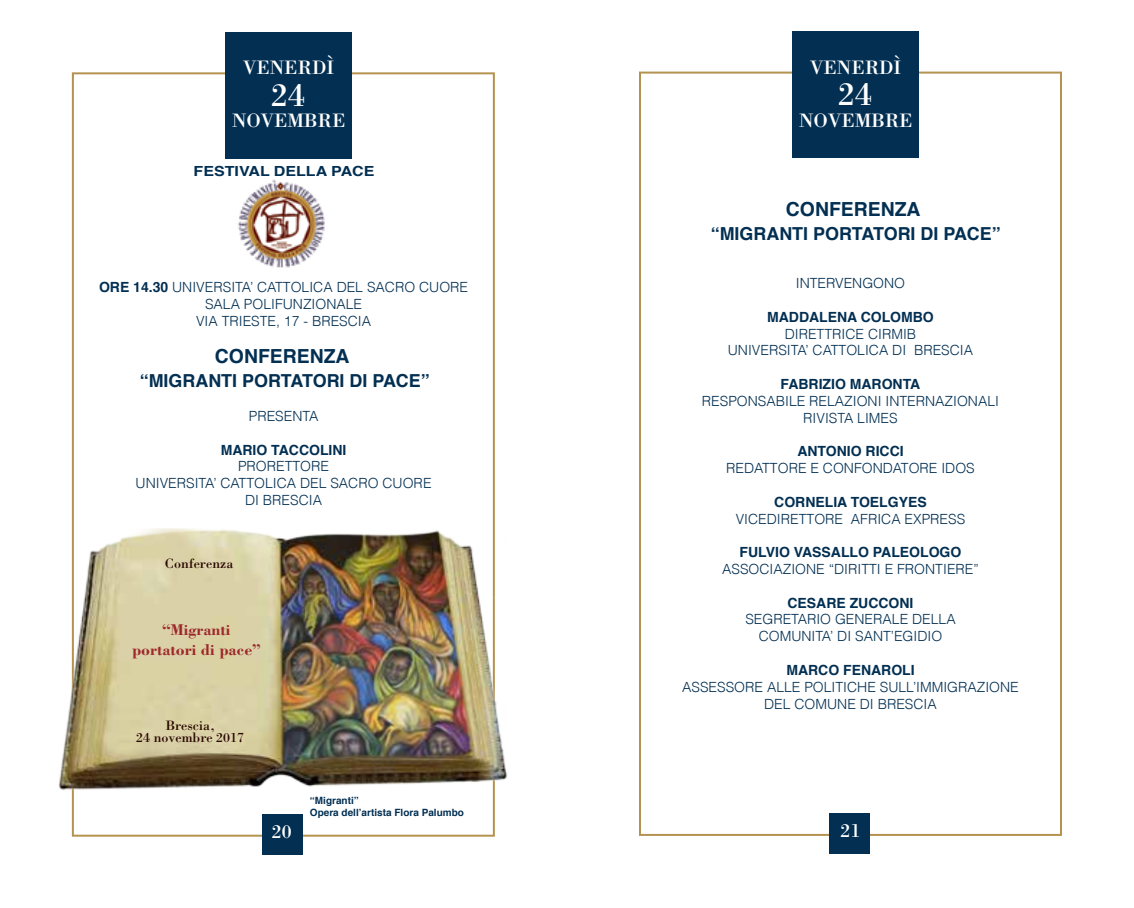
<style>
.page{position:relative;width:1134px;height:908px;background:#fff}
.page>*{position:absolute;margin:0;border:0;box-sizing:border-box;transform-origin:0 0}
.t1{font:34px "Bodoni";color:#fff}
.t2{font:20px "Bodoni";color:#fff}
.t3{font:700 19.4px "Helvetica";color:#022f52}
.t4{font:700 17.8px "Helvetica";color:#022f52}
.t5{font:700 16px/19.2px "Bodoni";color:#9e272b;text-align:center}
.t6{font:300 14px/16.8px "Helvetica";color:#022f52;text-align:center}
.t7{font:700 14px "Helvetica";color:#022f52}
.t8{font:14px/12px "Bodoni";color:#290700;text-align:center}
.t9{font:700 14px "Helvetica";color:#022f52;scale:1.15 1}
.t10{font:700 10px/12px "Helvetica";color:#022f52}
.s1{font-weight:700}
</style>
<div class="page">
<div style="left:262px;top:813px;width:41px;height:41px;background:#022f52"></div>
<div style="left:225px;top:32px;width:127px;height:127px;background:#022f52"></div>
<img style="left:238px;top:179px;width:87px;height:89px">
<img style="left:59px;top:527px;width:449px;height:275px">
<div style="left:639px;top:72px;width:423px;height:763px;border:2px solid #b49250"></div>
<div style="left:829px;top:813px;width:41px;height:40px;background:#022f52"></div>
<div style="left:792px;top:31px;width:127px;height:127px;background:#022f52"></div>
<h2 class="t2" style="left:243px;top:56px;width:93px">VENERDÌ</h2>
<h2 class="t2" style="left:232px;top:108px;width:115px">NOVEMBRE</h2>
<h1 class="t1" style="left:271px;top:74px;width:35px">24</h1>
<p class="t9" style="left:194px;top:161px;width:159px">FESTIVAL DELLA PACE</p>
<p class="t6" style="left:99px;top:279px;width:371px"><span class="s1">ORE 14.30</span> UNIVERSITA’ CATTOLICA DEL SACRO CUORE<br>SALA POLIFUNZIONALE<br>VIA TRIESTE, 17 - BRESCIA</p>
<h3 class="t3" style="left:215px;top:343px;width:136px">CONFERENZA</h3>
<p class="t4" style="left:140px;top:368px;width:291px">“MIGRANTI PORTATORI DI PACE”</p>
<p class="t6" style="left:249px;top:407px;width:71px">PRESENTA</p>
<p class="t7" style="left:221px;top:440px;width:127px">MARIO TACCOLINI</p>
<p class="t6" style="left:136px;top:458px;width:297px">PRORETTORE<br>UNIVERSITA’ CATTOLICA DEL SACRO CUORE<br>DI BRESCIA</p>
<p class="t8" style="left:165px;top:557px;width:70px">Conferenza</p>
<p class="t5" style="left:132px;top:619px;width:129px">“Migranti portatori di pace”</p>
<p class="t8" style="left:136px;top:718px;width:110px">Brescia,<br>24 novembre 2017</p>
<h2 class="t2" style="left:272px;top:818px;width:21px">20</h2>
<p class="t10" style="left:310px;top:794px;width:155px">“Migranti”<br>Opera dell’artista Flora Palumbo</p>
<h2 class="t2" style="left:810px;top:55px;width:93px">VENERDÌ</h2>
<h2 class="t2" style="left:799px;top:108px;width:115px">NOVEMBRE</h2>
<h1 class="t1" style="left:838px;top:73px;width:35px">24</h1>
<h3 class="t3" style="left:786px;top:196px;width:136px">CONFERENZA</h3>
<p class="t4" style="left:711px;top:222px;width:291px">“MIGRANTI PORTATORI DI PACE”</p>
<p class="t6" style="left:796px;top:274px;width:111px">INTERVENGONO</p>
<p class="t7" style="left:767px;top:307px;width:168px">MADDALENA COLOMBO</p>
<p class="t6" style="left:728px;top:325px;width:247px">DIRETTRICE CIRMIB<br>UNIVERSITA’ CATTOLICA DI BRESCIA</p>
<p class="t7" style="left:781px;top:374px;width:141px">FABRIZIO MARONTA</p>
<p class="t6" style="left:702px;top:392px;width:299px">RESPONSABILE RELAZIONI INTERNAZIONALI<br>RIVISTA LIMES</p>
<p class="t7" style="left:797px;top:441px;width:108px">ANTONIO RICCI</p>
<p class="t6" style="left:726px;top:459px;width:250px">REDATTORE E CONFONDATORE IDOS</p>
<p class="t7" style="left:774px;top:492px;width:154px">CORNELIA TOELGYES</p>
<p class="t6" style="left:736px;top:509px;width:231px">VICEDIRETTORE AFRICA EXPRESS</p>
<p class="t7" style="left:740px;top:542px;width:223px">FULVIO VASSALLO PALEOLOGO</p>
<p class="t6" style="left:722px;top:560px;width:258px">ASSOCIAZIONE “DIRITTI E FRONTIERE”</p>
<p class="t7" style="left:787px;top:593px;width:128px">CESARE ZUCCONI</p>
<p class="t6" style="left:745px;top:610px;width:212px">SEGRETARIO GENERALE DELLA<br>COMUNITA’ DI SANT’EGIDIO</p>
<p class="t7" style="left:786px;top:660px;width:130px">MARCO FENAROLI</p>
<p class="t6" style="left:682px;top:677px;width:338px">ASSESSORE ALLE POLITICHE SULL’IMMIGRAZIONE<br>DEL COMUNE DI BRESCIA</p>
<h2 class="t2" style="left:840px;top:817px;width:21px">21</h2>
</div>
